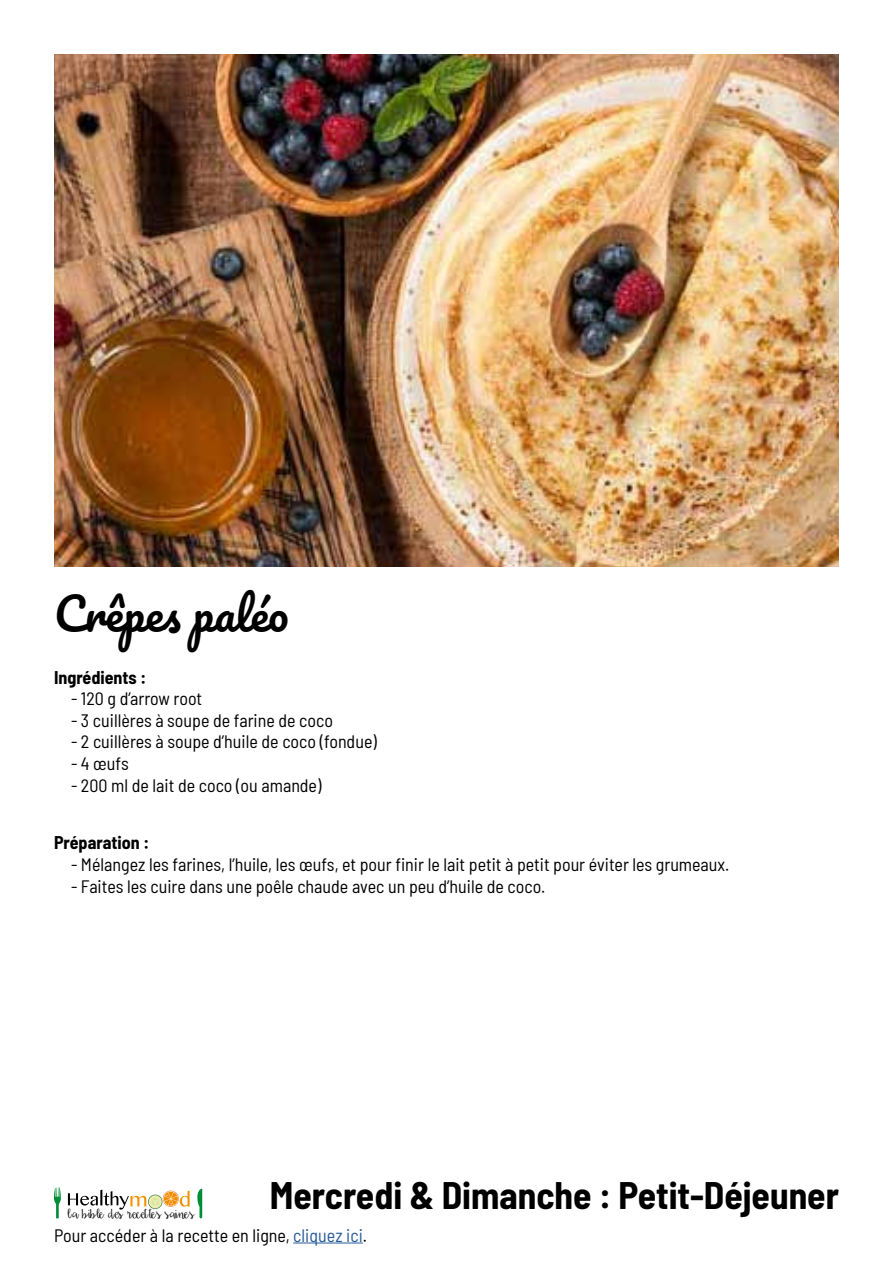
<style>
.page{position:relative;width:893px;height:1263px;background:#fff}
.page>*{position:absolute;margin:0;border:0;box-sizing:border-box;transform-origin:0 0}
.t1{font:45px "Pacifico";color:#000}
.t2{font:700 semi-condensed 37.5px "Barlow";color:#000}
.t3{font:semi-condensed 18px "Barlow";color:#000}
.t4{font:700 semi-condensed 18px "Barlow";color:#000}
.t5{font:13.8px "Daydreamer";color:#000}
.s1{color:#275b9b}
</style>
<div class="page">
<img style="left:54px;top:54px;width:785px;height:512px">
<svg style="left:54px;top:1187px;width:7px;height:31px"></svg>
<svg style="left:68px;top:1190px;width:122px;height:19px"></svg>
<svg style="left:197px;top:1189px;width:5px;height:29px"></svg>
<hr style="left:293px;top:1242px;width:70px;height:1px;background:#275b9b">
<h1 class="t1" style="left:54px;top:590px;width:236px">Crêpes paléo</h1>
<p class="t4" style="left:54px;top:664px;width:94px">Ingrédients :</p>
<p class="t3" style="left:71px;top:686px;width:133px">- 120 g d’arrow root</p>
<p class="t3" style="left:71px;top:707px;width:264px">- 3 cuillères à soupe de farine de coco</p>
<p class="t3" style="left:71px;top:729px;width:307px">- 2 cuillères à soupe d’huile de coco (fondue)</p>
<p class="t3" style="left:71px;top:750px;width:59px">- 4 œufs</p>
<p class="t3" style="left:71px;top:772px;width:252px">- 200 ml de lait de coco (ou amande)</p>
<p class="t4" style="left:54px;top:830px;width:97px">Préparation :</p>
<p class="t3" style="left:71px;top:851px;width:660px">- Mélangez les farines, l’huile, les œufs, et pour finir le lait petit à petit pour éviter les grumeaux.</p>
<p class="t3" style="left:71px;top:873px;width:476px">- Faites les cuire dans une poêle chaude avec un peu d’huile de coco.</p>
<h2 class="t2" style="left:270px;top:1168px;width:571px">Mercredi &amp; Dimanche : Petit-Déjeuner</h2>
<p class="t5" style="left:68px;top:1206px;width:128px">la bible des recettes saines</p>
<p class="t3" style="left:54px;top:1222px;width:315px">Pour accéder à la recette en ligne, <span class="s1">cliquez ici</span>.</p>
</div>
